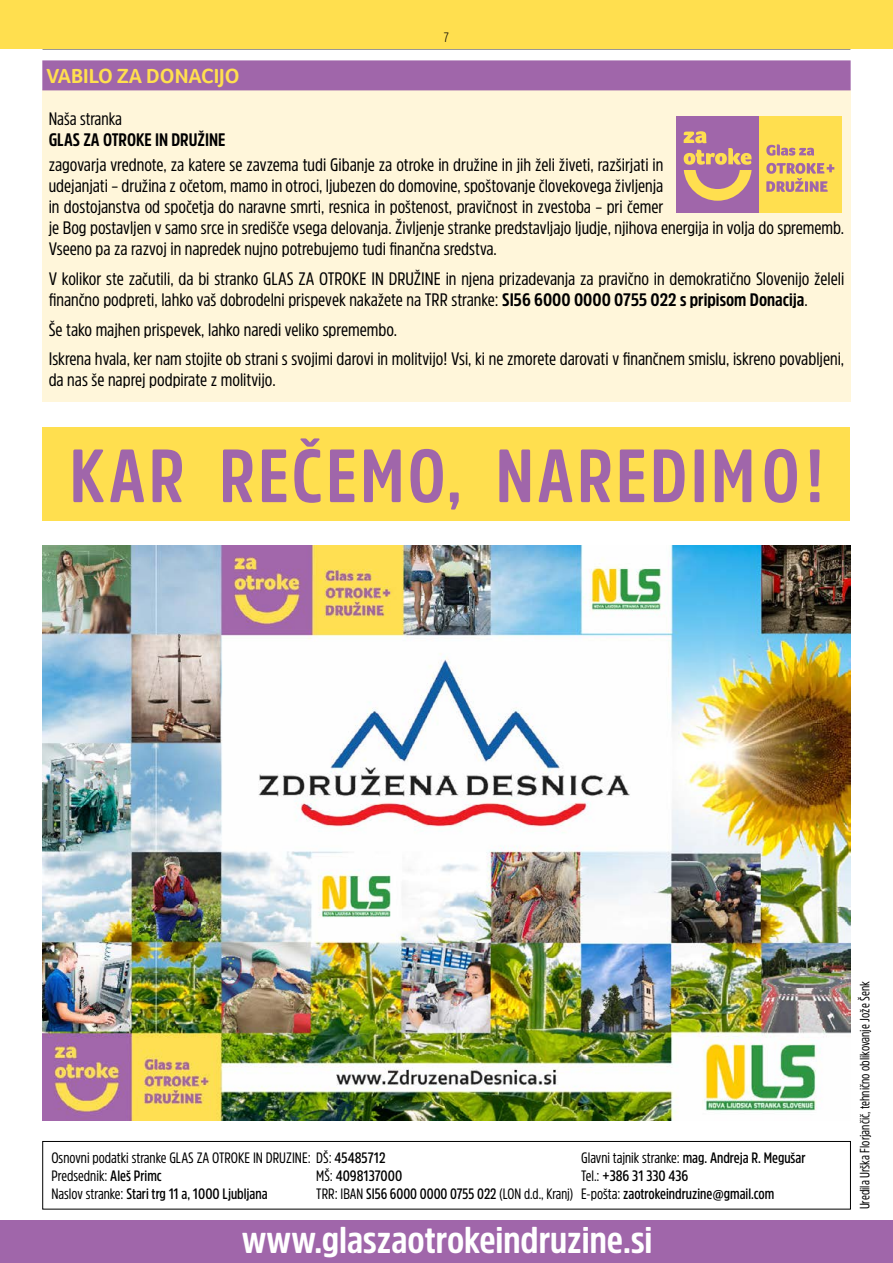
<style>
.page{position:relative;width:893px;height:1263px;background:#fff}
.page>*{position:absolute;margin:0;border:0;box-sizing:border-box;transform-origin:0 0}
.t1{font:700 74.7px "Amsi Pro Cond";letter-spacing:.05em;color:#a066aa}
.t2{font:700 37.05px "Amsi Pro Cond";color:#fff;scale:1.07 1}
.NASLOV_1{font:700 21px "Foco";color:#ffdf4f}
.BESEDILO{font:18px/21px "Amsi Pro Cond";color:#000;scale:1.04 1}
.BESEDILO-2{font:700 18px/21px "Amsi Pro Cond";color:#000}
.BESEDILO-3{font:15px "Amsi Pro Cond";color:#000}
.BESEDILO-4{font:600 15px "Amsi Pro Cond";color:#000}
.POD_foto{font:13.5px "Amsi Pro Cond";color:#000;scale:.96 1}
.t3{font:300 13.5px "Amsi Pro Cond";color:#000}
.s1{font-weight:400}
.s2{font-weight:700}
.s3{font-weight:600}
</style>
<div class="page">
<div style="left:43px;top:89px;width:808px;height:312px;background:#fff6da"></div>
<div style="left:42px;top:60px;width:809px;height:30px;background:#a066aa"></div>
<div style="left:0;top:1220px;width:893px;height:43px;background:#a066aa"></div>
<hr style="left:43px;top:49px;width:807px;height:1px;background:#000">
<div style="left:43px;top:1141px;width:808px;height:68px;border:1px solid #000"></div>
<img style="left:42px;top:546px;width:808px;height:574px">
<div style="left:43px;top:427px;width:807px;height:94px;background:#ffdf4f"></div>
<div style="left:0;top:0;width:893px;height:49px;background:#ffdf4f"></div>
<div style="left:759px;top:116px;width:83px;height:97px;background:#ffdf4f"></div>
<svg style="left:766px;top:144px;width:48px;height:12px"></svg>
<svg style="left:766px;top:163px;width:68px;height:29px"></svg>
<div style="left:676px;top:116px;width:83px;height:97px;background:#a066aa"></div>
<svg style="left:684px;top:131px;width:68px;height:70px"></svg>
<p class="t3" style="left:444px;top:28px;width:7px">7</p>
<p class="NASLOV_1" style="left:47px;top:62px;width:195px">VABILO ZA DONACIJO</p>
<p class="BESEDILO-2" style="left:49px;top:108px;width:178px"><span class="s1">Naša stranka<br></span>GLAS ZA OTROKE IN DRUŽINE</p>
<p class="BESEDILO" style="left:49px;top:154px;width:766px">zagovarja vrednote, za katere se zavzema tudi Gibanje za otroke in družine in jih želi živeti, razširjati in<br>udejanjati – družina z očetom, mamo in otroci, ljubezen do domovine, spoštovanje človekovega življenja<br>in dostojanstva od spočetja do naravne smrti, resnica in poštenost, pravičnost in zvestoba – pri čemer<br>je Bog postavljen v samo srce in središče vsega delovanja. Življenje stranke predstavljajo ljudje, njihova energija in volja do sprememb.<br>Vseeno pa za razvoj in napredek nujno potrebujemo tudi finančna sredstva.</p>
<p class="BESEDILO" style="left:49px;top:268px;width:767px">V kolikor ste začutili, da bi stranko GLAS ZA OTROKE IN DRUŽINE in njena prizadevanja za pravično in demokratično Slovenijo želeli finančno podpreti, lahko vaš dobrodelni prispevek nakažete na TRR stranke: <span class="s2">SI56 6000 0000 0755 022 s pripisom Donacija</span>.</p>
<p class="BESEDILO" style="left:49px;top:318px;width:337px">Še tako majhen prispevek, lahko naredi veliko spremembo.</p>
<p class="BESEDILO" style="left:49px;top:348px;width:766px">Iskrena hvala, ker nam stojite ob strani s svojimi darovi in molitvijo! Vsi, ki ne zmorete darovati v finančnem smislu, iskreno povabljeni, da nas še naprej podpirate z molitvijo.</p>
<p class="t1" style="left:70px;top:425px;width:755px">KAR REČEMO, NAREDIMO!</p>
<p class="BESEDILO-3" style="left:51px;top:1147px;width:336px">Osnovni podatki stranke GLAS ZA OTROKE IN DRUZINE: DŠ: <span class="s3">45485712</span></p>
<p class="BESEDILO-3" style="left:51px;top:1165px;width:112px">Predsednik: <span class="s3">Aleš Primc</span></p>
<p class="BESEDILO-4" style="left:51px;top:1183px;width:218px"><span class="s1">Naslov stranke:</span> Stari trg 11 a, 1000 Ljubljana</p>
<p class="BESEDILO-4" style="left:316px;top:1165px;width:87px"><span class="s1">MŠ:</span> 4098137000</p>
<p class="BESEDILO-3" style="left:316px;top:1183px;width:259px">TRR: IBAN <span class="s3">SI56 6000 0000 0755 022</span> (LON d.d., Kranj)</p>
<p class="BESEDILO-3" style="left:581px;top:1147px;width:226px">Glavni tajnik stranke: <span class="s3">mag. Andreja R. Megušar</span></p>
<p class="BESEDILO-4" style="left:581px;top:1165px;width:109px"><span class="s1">Tel.:</span> +386 31 330 436</p>
<p class="BESEDILO-4" style="left:581px;top:1183px;width:195px"><span class="s1">E-pošta:</span> zaotrokeindruzine@gmail.com</p>
<h2 class="t2" style="left:242px;top:1214px;width:385px">www.glaszaotrokeindruzine.si</h2>
<p class="POD_foto" style="left:855px;top:1209px;width:239px;rotate:-90deg">Uredila Urška Florjančič, tehnično oblikovanje Jože Šenk</p>
</div>
